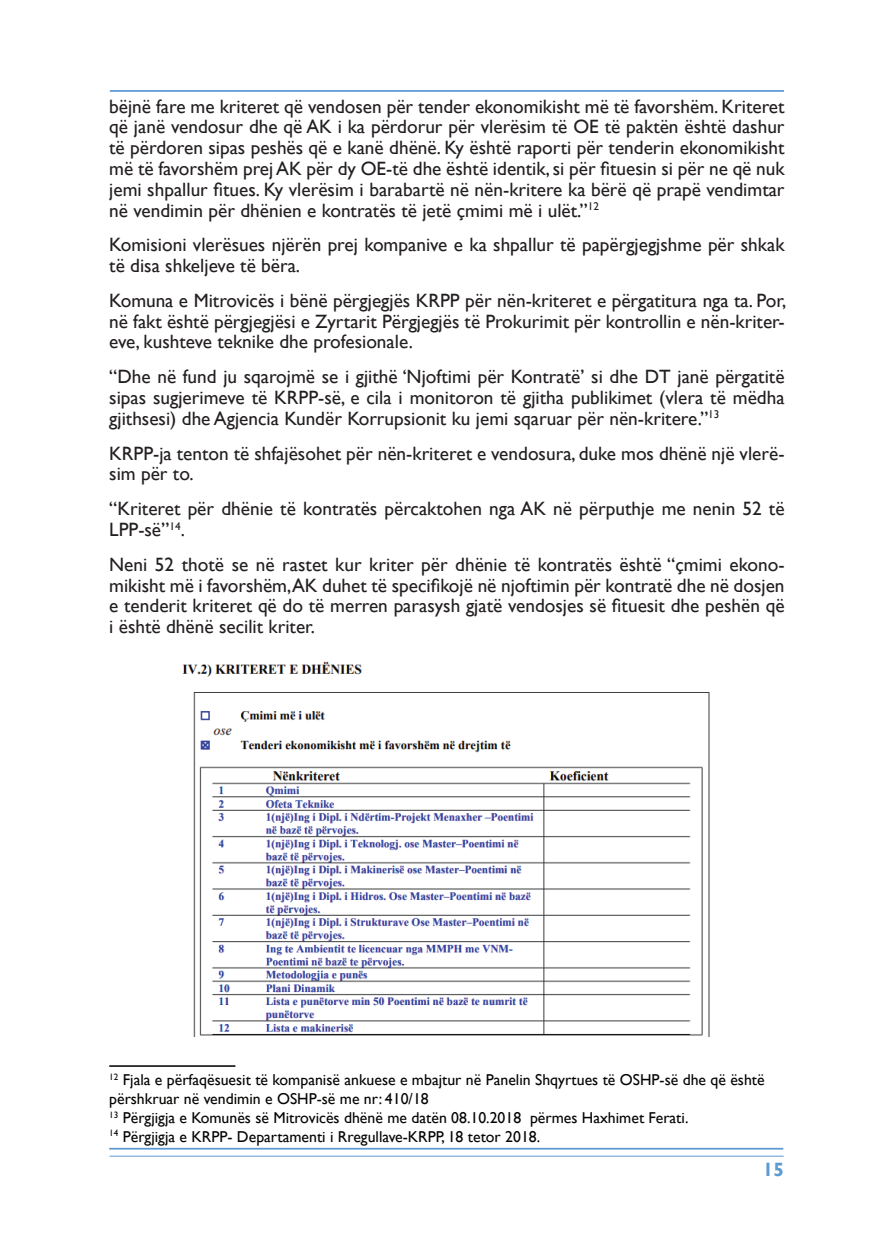
<style>
.page{position:relative;width:874px;height:1241px;background:#fff}
.page>*{position:absolute;margin:0;border:0;box-sizing:border-box;transform-origin:0 0}
.t1{font:19.25px/20.8px "Gill Sans";color:#231f20;text-align:justify}
.t2{font:700 19.25px "Gill Sans";color:#5c9ad3}
.t3{font:15.75px/18.9px "Gill Sans";color:#040503}
</style>
<div class="page">
<hr style="left:110px;top:90px;width:673px;height:2px;background:#5c9ad3">
<hr style="left:109px;top:1147px;width:674px;height:2px;background:#5c9ad3">
<hr style="left:109px;top:1155px;width:674px;height:1px;background:#5c9ad3">
<img style="left:182px;top:661px;width:527px;height:375px">
<hr style="left:109px;top:1064px;width:126px;height:2px;background:#231f20">
<p class="t1" style="left:109px;top:96px;width:676px">bëjnë fare me kriteret që vendosen për tender ekonomikisht më të favorshëm. Kriteret që janë vendosur dhe që AK i ka përdorur për vlerësim të OE të paktën është dashur të përdoren sipas peshës që e kanë dhënë. Ky është raporti për tenderin ekonomikisht më të favorshëm prej AK për dy OE-të dhe është identik, si për fituesin si për ne që nuk jemi shpallur fitues. Ky vlerësim i barabartë në nën-kritere ka bërë që prapë vendimtar në vendimin për dhënien e kontratës të jetë çmimi më i ulët.”<sup>12</sup></p>
<p class="t1" style="left:109px;top:235px;width:676px">Komisioni vlerësues njërën prej kompanive e ka shpallur të papërgjegjshme për shkak të disa shkeljeve të bëra.</p>
<p class="t1" style="left:109px;top:290px;width:678px">Komuna e Mitrovicës i bënë përgjegjës KRPP për nën-kriteret e përgatitura nga ta. Por, në fakt është përgjegjësi e Zyrtarit Përgjegjës të Prokurimit për kontrollin e nën-kriter&shy;eve, kushteve teknike dhe profesionale.</p>
<p class="t1" style="left:109px;top:366px;width:676px">“Dhe në fund ju sqarojmë se i gjithë ‘Njoftimi për Kontratë’ si dhe DT janë përgatitë sipas sugjerimeve të KRPP-së, e cila i monitoron të gjitha publikimet (vlera të mëdha gjithsesi) dhe Agjencia Kundër Korrupsionit ku jemi sqaruar për nën-kritere.”<sup>13</sup></p>
<p class="t1" style="left:109px;top:443px;width:676px">KRPP-ja tenton të shfajësohet për nën-kriteret e vendosura, duke mos dhënë një vlerë&shy;sim për to.</p>
<p class="t1" style="left:109px;top:498px;width:676px">“Kriteret për dhënie të kontratës përcaktohen nga AK në përputhje me nenin 52 të<br>LPP-së”<sup>14</sup>.</p>
<p class="t1" style="left:109px;top:554px;width:676px">Neni 52 thotë se në rastet kur kriter për dhënie të kontratës është “çmimi ekono&shy;mikisht më i favorshëm,AK duhet të specifikojë në njoftimin për kontratë dhe në dosjen e tenderit kriteret që do të merren parasysh gjatë vendosjes së fituesit dhe peshën që i është dhënë secilit kriter.</p>
<p class="t3" style="left:109px;top:1070px;width:656px"><sup>12</sup> Fjala e përfaqësuesit të kompanisë ankuese e mbajtur në Panelin Shqyrtues të OSHP-së dhe që është përshkruar në vendimin e OSHP-së me nr: 410/18<br><sup>13</sup> Përgjigja e Komunës së Mitrovicës dhënë me datën 08.10.2018 përmes Haxhimet Ferati.<br><sup>14</sup> Përgjigja e KRPP- Departamenti i Rregullave-KRPP, 18 tetor 2018.</p>
<p class="t2" style="left:762px;top:1157px;width:23px">15</p>
</div>
